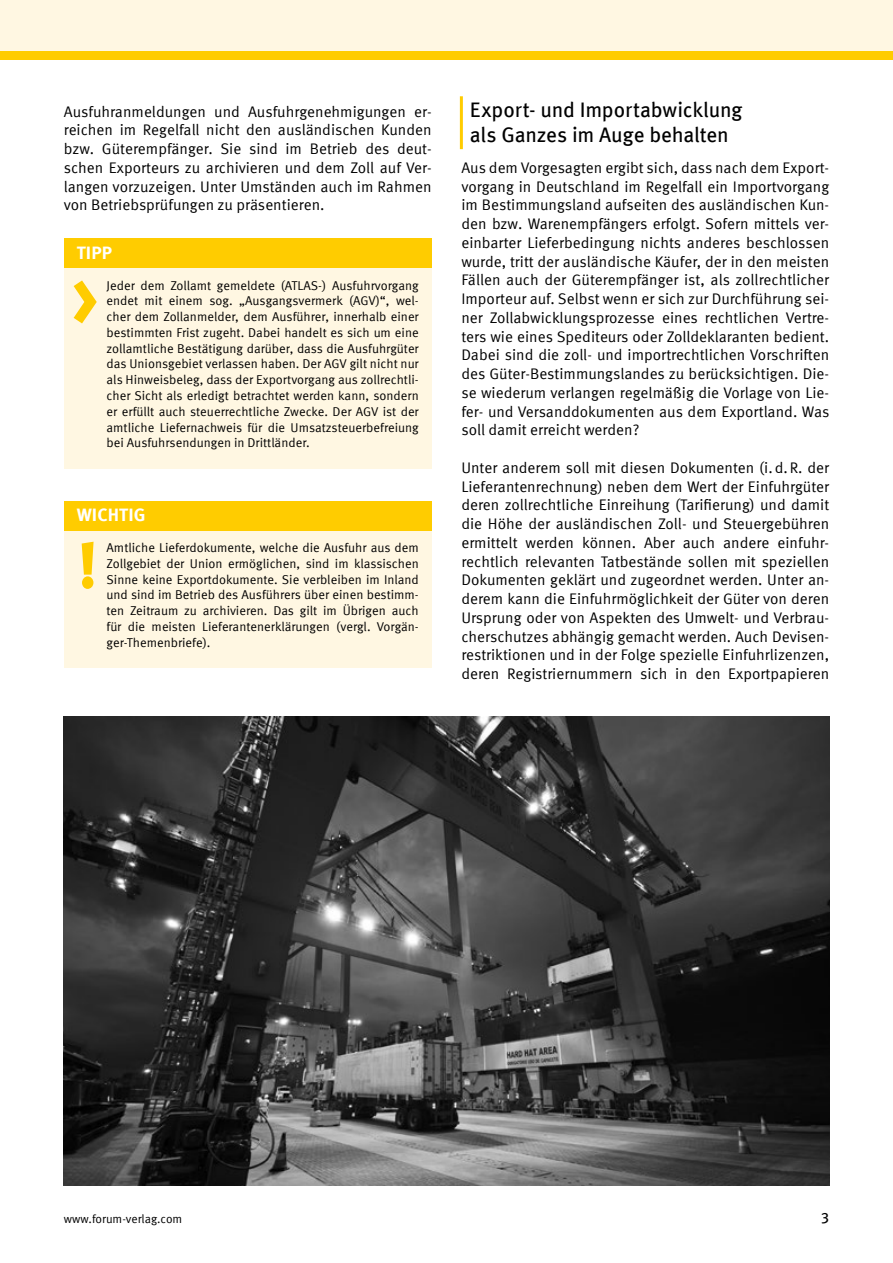
<style>
.page{position:relative;width:893px;height:1263px;background:#fff}
.page>*{position:absolute;margin:0;border:0;box-sizing:border-box;transform-origin:0 0}
.Ü2{font:21px/25.5px "Meta Pro";letter-spacing:-.01em;color:#000}
.t1{font:700 18px "Meta Pro";letter-spacing:.01em;color:#fff}
.GS{font:15.3px/18.8px "Meta Pro";color:#000;text-align:justify}
.t2{font:15px "Meta Pro";color:#000}
.Kasten{font:12.75px/15.8px "Meta Pro";color:#000;text-align:justify}
.t3{font:12px "Meta Pro";color:#000}
</style>
<div class="page">
<div style="left:0;top:0;width:893px;height:56px;background:#fff7e2"></div>
<div style="left:0;top:51px;width:893px;height:9px;background:#fc0"></div>
<div style="left:64px;top:268px;width:368px;height:200px;background:#fff7e2"></div>
<div style="left:64px;top:238px;width:368px;height:30px;background:#fc0"></div>
<svg style="left:74px;top:280px;width:23px;height:43px"></svg>
<div style="left:64px;top:531px;width:368px;height:137px;background:#fff7e2"></div>
<div style="left:64px;top:501px;width:368px;height:30px;background:#fc0"></div>
<svg style="left:82px;top:542px;width:12px;height:47px"></svg>
<hr style="left:460px;top:96px;width:3px;height:53px;background:#fc0">
<img style="left:64px;top:717px;width:765px;height:468px">
<p class="GS" style="left:64px;top:101px;width:369px">Ausfuhranmeldungen und Ausfuhrgenehmigungen er&shy;reichen im Regelfall nicht den ausländischen Kunden bzw. Güterempfänger. Sie sind im Betrieb des deut&shy;schen Exporteurs zu archivieren und dem Zoll auf Ver&shy;langen vorzuzeigen. Unter Umständen auch im Rahmen von Betriebsprüfungen zu präsentieren.</p>
<p class="t1" style="left:77px;top:238px;width:37px">TIPP</p>
<p class="Kasten" style="left:107px;top:277px;width:314px">Jeder dem Zollamt gemeldete (ATLAS-) Ausfuhrvorgang endet mit einem sog. „Ausgangsvermerk (AGV)“, wel&shy;cher dem Zollanmelder, dem Ausführer, innerhalb einer bestimmten Frist zugeht. Dabei handelt es sich um eine zollamtliche Bestätigung darüber, dass die Ausfuhrgüter das Unionsgebiet verlassen haben. Der AGV gilt nicht nur als Hinweisbeleg, dass der Exportvorgang aus zollrechtli&shy;cher Sicht als erledigt betrachtet werden kann, sondern er erfüllt auch steuerrechtliche Zwecke. Der AGV ist der amtliche Liefernachweis für die Umsatzsteuerbefreiung bei Ausfuhrsendungen in Drittländer.</p>
<p class="t1" style="left:77px;top:501px;width:71px">WICHTIG</p>
<p class="Kasten" style="left:107px;top:539px;width:314px">Amtliche Lieferdokumente, welche die Ausfuhr aus dem Zollgebiet der Union ermöglichen, sind im klassischen Sinne keine Exportdokumente. Sie verbleiben im Inland und sind im Betrieb des Ausführers über einen bestimm&shy;ten Zeitraum zu archivieren. Das gilt im Übrigen auch für die meisten Lieferantenerklärungen (vergl. Vorgän&shy;ger-Themenbriefe).</p>
<p class="Ü2" style="left:470px;top:95px;width:274px">Export- und Importabwicklung als Ganzes im Auge behalten</p>
<p class="GS" style="left:461px;top:157px;width:369px">Aus dem Vorgesagten ergibt sich, dass nach dem Export&shy;vorgang in Deutschland im Regelfall ein Importvorgang im Bestimmungsland aufseiten des ausländischen Kun&shy;den bzw. Warenempfängers erfolgt. Sofern mittels ver&shy;einbarter Lieferbedingung nichts anderes beschlossen wurde, tritt der ausländische Käufer, der in den meisten Fällen auch der Güterempfänger ist, als zollrechtlicher Importeur auf. Selbst wenn er sich zur Durchführung sei&shy;ner Zollabwicklungsprozesse eines rechtlichen Vertre&shy;ters wie eines Spediteurs oder Zolldeklaranten bedient.<br>Dabei sind die zoll- und importrechtlichen Vorschriften des Güter-Bestimmungslandes zu berücksichtigen. Die&shy;se wiederum verlangen regelmäßig die Vorlage von Lie&shy;fer- und Versanddokumenten aus dem Exportland. Was soll damit erreicht werden?</p>
<p class="GS" style="left:461px;top:457px;width:369px">Unter anderem soll mit diesen Dokumenten (i.d.R. der Lieferantenrechnung) neben dem Wert der Einfuhrgüter deren zollrechtliche Einreihung (Tarifierung) und damit die Höhe der ausländischen Zoll- und Steuergebühren ermittelt werden können. Aber auch andere einfuhr&shy;rechtlich relevanten Tatbestände sollen mit speziellen Dokumenten geklärt und zugeordnet werden. Unter an&shy;derem kann die Einfuhrmöglichkeit der Güter von deren Ursprung oder von Aspekten des Umwelt- und Verbrau&shy;cherschutzes abhängig gemacht werden. Auch Devisen&shy;restriktionen und in der Folge spezielle Einfuhrlizenzen, deren Registriernummern sich in den Exportpapieren</p>
<p class="t3" style="left:64px;top:1210px;width:120px">www.forum-verlag.com</p>
<p class="t2" style="left:821px;top:1206px;width:10px">3</p>
</div>
